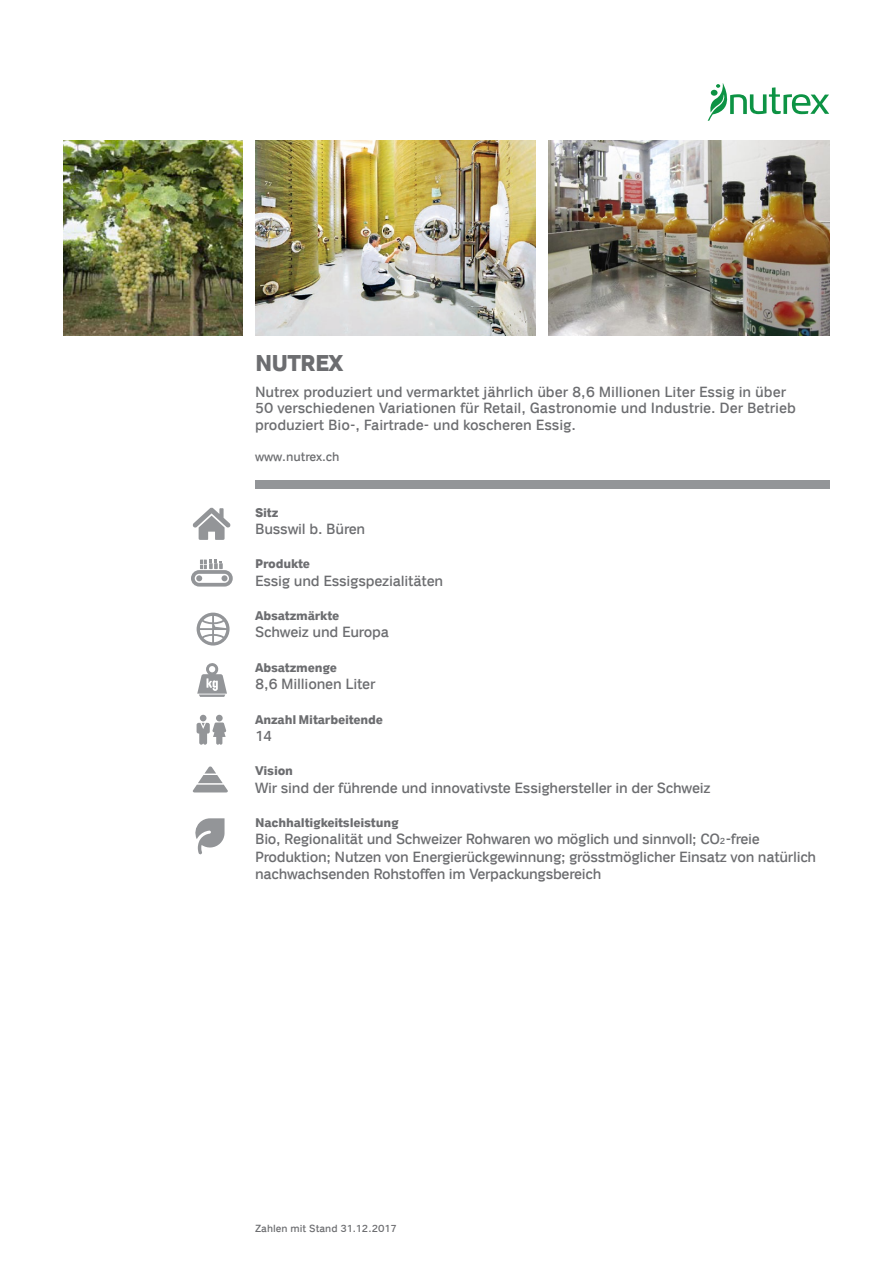
<style>
.page{position:relative;width:893px;height:1263px;background:#fff}
.page>*{position:absolute;margin:0;border:0;box-sizing:border-box;transform-origin:0 0}
.t1{font:700 23.25px "Coop";letter-spacing:-.04em;color:#6c6d70}
.t2{font:15px/16.5px "Coop";letter-spacing:-.015em;color:#6c6d70}
.t3{font:700 12.75px "Coop";letter-spacing:-.015em;color:#6c6d70}
.t4{font:12.75px "Coop";letter-spacing:-.005em;color:#6c6d70}
.t5{font:10.5px "Coop";color:#6c6d70}
.s1{font-size:9px}
</style>
<div class="page">
<svg style="left:192px;top:507px;width:39px;height:33px"></svg>
<svg style="left:191px;top:560px;width:42px;height:27px"></svg>
<svg style="left:197px;top:613px;width:33px;height:32px"></svg>
<svg style="left:197px;top:663px;width:30px;height:34px"></svg>
<svg style="left:197px;top:715px;width:29px;height:30px"></svg>
<svg style="left:192px;top:766px;width:36px;height:26px"></svg>
<svg style="left:195px;top:818px;width:30px;height:36px"></svg>
<img style="left:255px;top:140px;width:281px;height:196px">
<img style="left:548px;top:140px;width:281px;height:196px">
<div style="left:255px;top:480px;width:574px;height:8px;background:#939598"></div>
<svg style="left:708px;top:83px;width:121px;height:38px"></svg>
<img style="left:64px;top:140px;width:178px;height:196px">
<h1 class="t1" style="left:255px;top:350px;width:90px">NUTREX</h1>
<p class="t2" style="left:255px;top:384px;width:542px">Nutrex produziert und vermarktet jährlich über 8,6 Millionen Liter Essig in über<br>50 verschiedenen Variationen für Retail, Gastronomie und Industrie. Der Betrieb produziert Bio-, Fairtrade- und koscheren Essig.</p>
<p class="t4" style="left:255px;top:450px;width:86px">www.nutrex.ch</p>
<p class="t3" style="left:255px;top:505px;width:25px">Sitz</p>
<p class="t2" style="left:255px;top:521px;width:112px">Busswil b. Büren</p>
<p class="t3" style="left:255px;top:557px;width:57px">Produkte</p>
<p class="t2" style="left:255px;top:572px;width:190px">Essig und Essigspezialitäten</p>
<p class="t3" style="left:255px;top:609px;width:86px">Absatzmärkte</p>
<p class="t2" style="left:255px;top:624px;width:135px">Schweiz und Europa</p>
<p class="t3" style="left:255px;top:660px;width:83px">Absatzmenge</p>
<p class="t2" style="left:255px;top:676px;width:122px">8,6 Millionen Liter</p>
<p class="t3" style="left:255px;top:712px;width:129px">Anzahl Mitarbeitende</p>
<p class="t2" style="left:255px;top:728px;width:19px">14</p>
<p class="t3" style="left:255px;top:764px;width:40px">Vision</p>
<p class="t2" style="left:255px;top:779px;width:457px">Wir sind der führende und innovativste Essighersteller in der Schweiz</p>
<p class="t3" style="left:255px;top:816px;width:145px">Nachhaltigkeitsleistung</p>
<p class="t2" style="left:255px;top:831px;width:563px;line-height:17.2px">Bio, Regionalität und Schweizer Rohwaren wo möglich und sinnvoll; CO<span class="s1">2</span>-freie<br>Produktion; Nutzen von Energierückgewinnung; grösstmöglicher Einsatz von natürlich nachwachsenden Rohstoffen im Verpackungsbereich</p>
<p class="t5" style="left:255px;top:1223px;width:143px">Zahlen mit Stand 31.12.2017</p>
</div>
